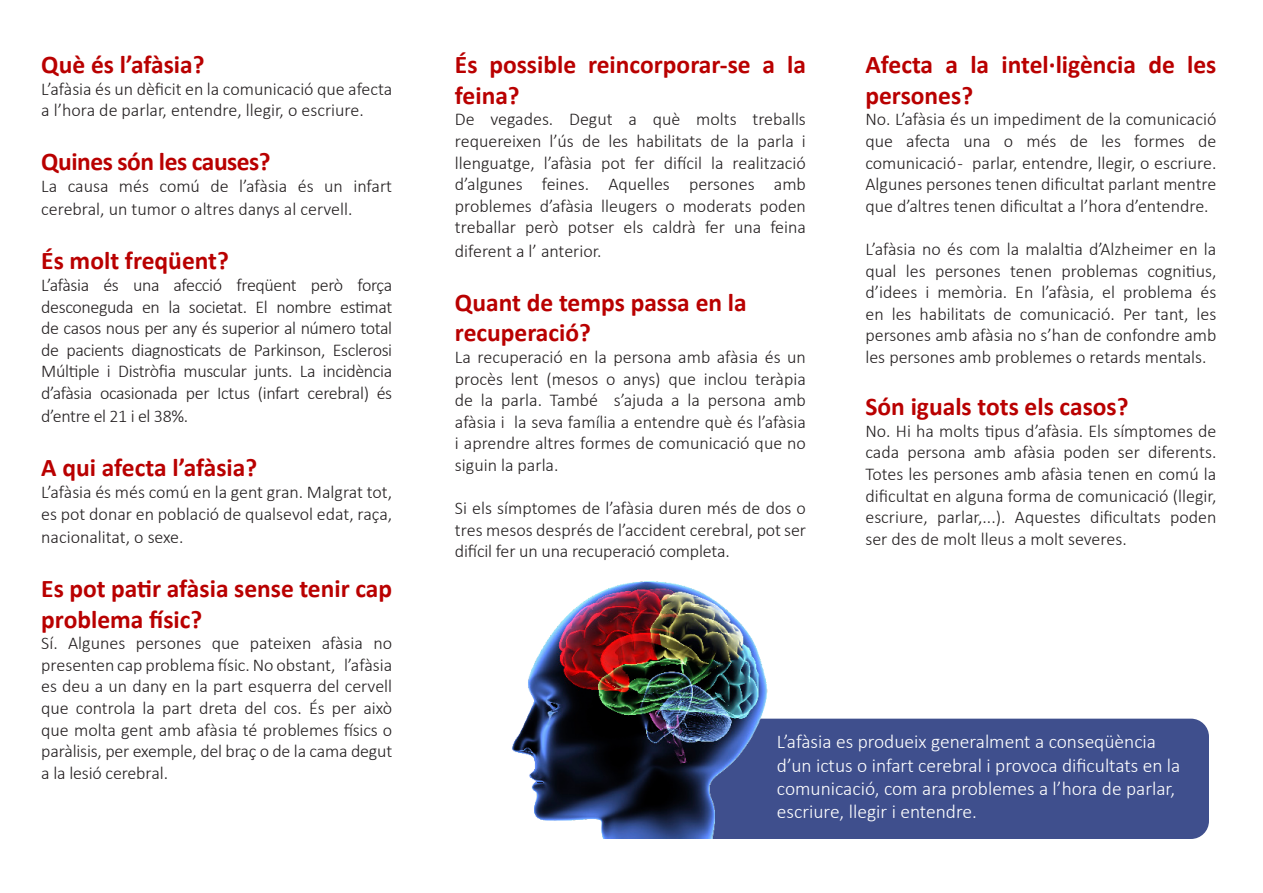
<style>
.page{position:relative;width:1263px;height:893px;background:#fff}
.page>*{position:absolute;margin:0;border:0;box-sizing:border-box;transform-origin:0 0}
.t1{font:700 25.5px/30.6px "Calibri";color:#b90000}
.t2{font:700 25.5px "Calibri";letter-spacing:-.02em;color:#b90000}
.t3{font:300 19.5px/23.4px "Calibri";color:#fff}
.t4{font:300 18px/21.6px "Calibri";color:#231f20;text-align:justify}
.t5{font:300 18px "Calibri";letter-spacing:-.02em;color:#231f20}
</style>
<div class="page">
<div style="left:689px;top:719px;width:520px;height:120px;background:#3f4f8d;border-radius:18px"></div>
<img style="left:512px;top:581px;width:260px;height:258px">
<p class="t1" style="left:41px;top:49px;width:165px">Què és l’afàsia?</p>
<p class="t4" style="left:41px;top:78px;width:352px">L’afàsia és un dèficit en la comunicació que afecta a l’hora de parlar, entendre, llegir, o escriure.</p>
<p class="t2" style="left:41px;top:144px;width:231px">Quines són les causes?</p>
<p class="t4" style="left:41px;top:174px;width:352px;line-height:23.4px">La causa més comú de l’afàsia és un infart cerebral, un tumor o altres danys al cervell.</p>
<p class="t1" style="left:41px;top:245px;width:189px">És molt freqüent?</p>
<p class="t4" style="left:41px;top:274px;width:353px">L’afàsia és una afecció freqüent però força desconeguda en la societat. El nombre estimat de casos nous per any és superior al número total de pacients diagnosticats de Parkinson, Esclerosi Múltiple i Distròfia muscular junts. La incidència d’afàsia ocasionada per Ictus (infart cerebral) és</p>
<p class="t5" style="left:41px;top:405px;width:149px">d’entre el 21 i el 38%.</p>
<p class="t1" style="left:41px;top:452px;width:217px">A qui afecta l’afàsia?</p>
<p class="t4" style="left:41px;top:481px;width:352px">L’afàsia és més comú en la gent gran. Malgrat tot, es pot donar en població de qualsevol edat, raça,</p>
<p class="t4" style="left:41px;top:526px;width:144px">nacionalitat, o sexe.</p>
<p class="t1" style="left:41px;top:573px;width:352px">Es pot patir afàsia sense tenir cap problema físic?</p>
<p class="t4" style="left:41px;top:632px;width:352px">Sí. Algunes persones que pateixen afàsia no presenten cap problema físic. No obstant, l’afàsia es deu a un dany en la part esquerra del cervell que controla la part dreta del cos. És per això que molta gent amb afàsia té problemes físics o paràlisis, per exemple, del braç o de la cama degut a la lesió cerebral.</p>
<p class="t1" style="left:455px;top:49px;width:352px">És possible reincorporar-se a la feina?</p>
<p class="t4" style="left:455px;top:108px;width:352px">De vegades. Degut a què molts treballs requereixen l’ús de les habilitats de la parla i llenguatge, l’afàsia pot fer difícil la realització d’algunes feines. Aquelles persones amb problemes d’afàsia lleugers o moderats poden treballar però potser els caldrà fer una feina</p>
<p class="t4" style="left:455px;top:240px;width:148px">diferent a l’ anterior.</p>
<p class="t1" style="left:455px;top:287px;width:293px">Quant de temps passa en la</p>
<p class="t1" style="left:455px;top:317px;width:138px">recuperació?</p>
<p class="t4" style="left:455px;top:346px;width:352px">La recuperació en la persona amb afàsia és un procès lent (mesos o anys) que inclou teràpia de la parla. També s’ajuda a la persona amb afàsia i la seva família a entendre què és l’afàsia i aprendre altres formes de comunicació que no siguin la parla.</p>
<p class="t4" style="left:455px;top:497px;width:352px">Si els símptomes de l’afàsia duren més de dos o tres mesos després de l’accident cerebral, pot ser difícil fer un una recuperació completa.</p>
<p class="t1" style="left:865px;top:49px;width:352px">Afecta a la intel·ligència de les persones?</p>
<p class="t4" style="left:865px;top:108px;width:352px">No. L’afàsia és un impediment de la comunicació que afecta una o més de les formes de comunicació - parlar, entendre, llegir, o escriure.<br>Algunes persones tenen dificultat parlant mentre que d’altres tenen dificultat a l’hora d’entendre.</p>
<p class="t4" style="left:865px;top:238px;width:352px">L’afàsia no és com la malaltia d’Alzheimer en la qual les persones tenen problemas cognitius, d’idees i memòria. En l’afàsia, el problema és en les habilitats de comunicació. Per tant, les persones amb afàsia no s’han de confondre amb les persones amb problemes o retards mentals.</p>
<p class="t1" style="left:865px;top:391px;width:265px">Són iguals tots els casos?</p>
<p class="t4" style="left:865px;top:420px;width:352px">No. Hi ha molts tipus d’afàsia. Els símptomes de cada persona amb afàsia poden ser diferents.<br>Totes les persones amb afàsia tenen en comú la dificultat en alguna forma de comunicació (llegir, escriure, parlar,...). Aquestes dificultats poden ser des de molt lleus a molt severes.</p>
<p class="t3" style="left:777px;top:730px;width:405px">L’afàsia es produeix generalment a conseqüència d’un ictus o infart cerebral i provoca dificultats en la comunicació, com ara problemes a l’hora de parlar, escriure, llegir i entendre.</p>
</div>
